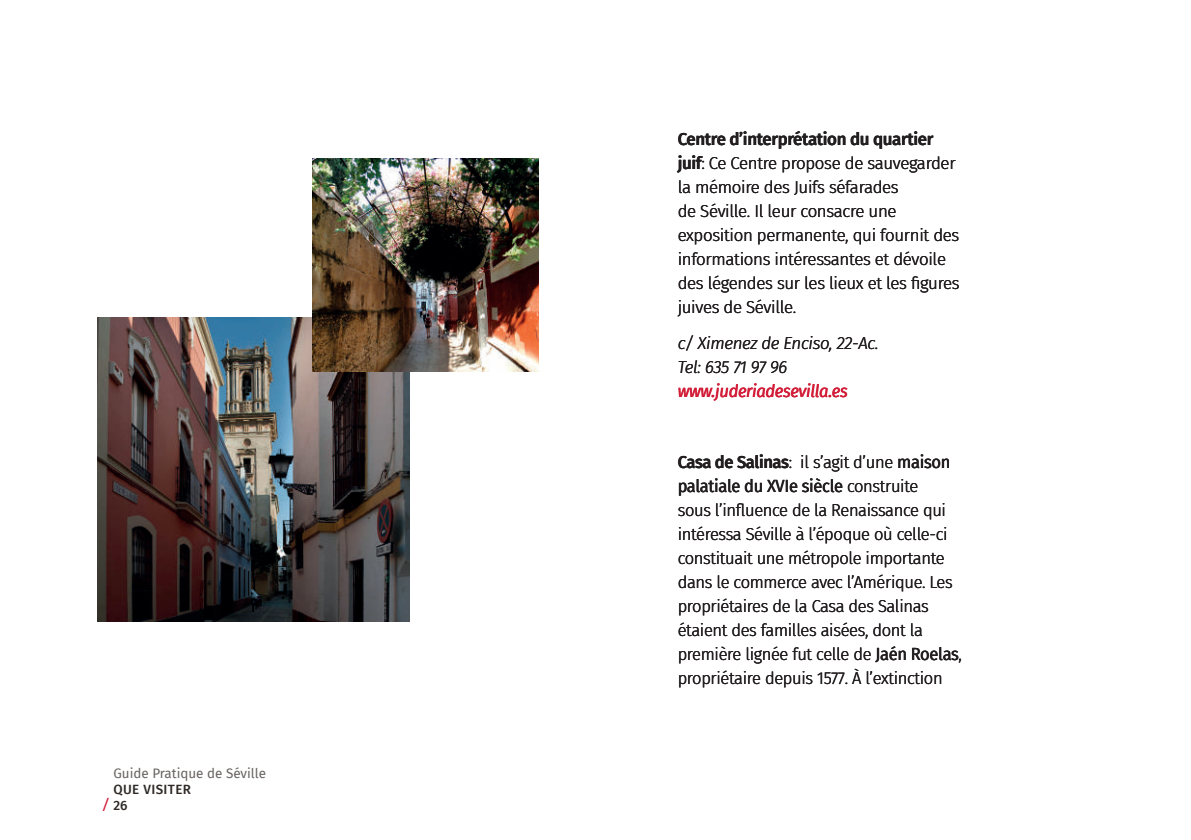
<style>
.page{position:relative;width:1191px;height:840px;background:#fff}
.page>*{position:absolute;margin:0;border:0;box-sizing:border-box;transform-origin:0 0}
.t1{font:300 17.2px/24px "Fira Sans";letter-spacing:-.02em;color:#231f20;scale:.96 1}
.t2{font:300 17.2px/24px "Fira Sans";letter-spacing:-.02em;color:#231f20}
.t3{font:italic 300 17.2px/24px "Fira Sans";letter-spacing:-.02em;color:#231f20}
.t4{font:italic 17.2px "Fira Sans";letter-spacing:-.02em;color:#d31e39;scale:.96 1}
.t5{font:13.4px "Fira Sans";color:#676260}
.t6{font:500 13.4px/16px "Fira Sans";letter-spacing:.03em;color:#2e2926}
.s1{font-family:"Officina Sans Std";font-weight:700;font-size:14px;color:#d31e39}
.s2{font-weight:500}
.s3{font-weight:400}
</style>
<div class="page">
<img style="left:97px;top:317px;width:312px;height:304px">
<img style="left:312px;top:159px;width:227px;height:212px">
<p class="t5" style="left:113px;top:762px;width:154px">Guide Pratique de Séville</p>
<p class="t6" style="left:103px;top:780px;width:89px;text-indent:10px">QUE VISITER <span class="s1">/</span> 26</p>
<p class="t2" style="left:677px;top:127px;width:283px"><span class="s2">Centre d’interprétation du quartier juif</span>: Ce Centre propose de sauvegarder la mémoire des Juifs séfarades<br>de Séville. Il leur consacre une exposition permanente, qui fournit des informations intéressantes et dévoile des légendes sur les lieux et les figures juives de Séville.</p>
<p class="t3" style="left:677px;top:330px;width:202px">c/ Ximenez de Enciso, 22-Ac.<br>Tel: 635 71 97 96</p>
<p class="t4" style="left:677px;top:378px;width:179px">www.juderiadesevilla.es</p>
<p class="t1" style="left:677px;top:449px;width:298px"><span class="s2">Casa de Salinas</span>: il s’agit d’une <span class="s3">maison palatiale du XVIe siècle</span> construite<br>sous l’influence de la Renaissance qui intéressa Séville à l’époque où celle-ci constituait une métropole importante dans le commerce avec l’Amérique. Les propriétaires de la Casa des Salinas étaient des familles aisées, dont la première lignée fut celle de <span class="s3">Jaén Roelas</span>, propriétaire depuis 1577. À l’extinction</p>
</div>
